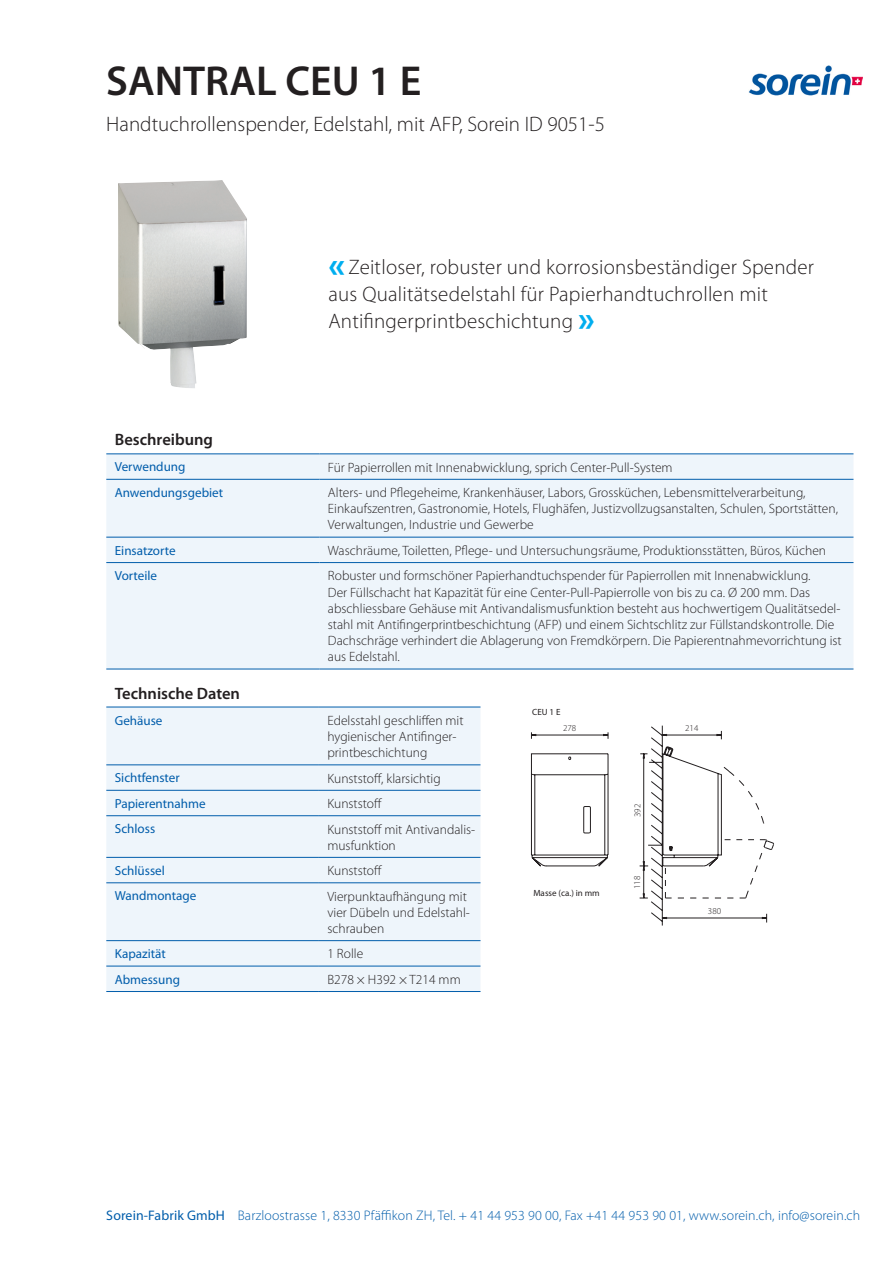
<style>
.page{position:relative;width:893px;height:1263px;background:#fff}
.page>*{position:absolute;margin:0;border:0;box-sizing:border-box;transform-origin:0 0}
._01_Titel_28_sb{font:600 42px "Myriad Pro";color:#231f20}
._05_Quote_14_light{font:300 21px/27px "Myriad Pro";letter-spacing:.01em;color:#231f20}
._02_Produktebezeichn{font:300 21px "Myriad Pro";color:#231f20}
._03_Titel_Tab_11_sb{font:600 16.5px "Myriad Pro";color:#231f20}
.t1{font:300 13.8px "Myriad Pro";letter-spacing:.01em;color:#015dab}
._04_Tabelle_9_light{font:300 13.5px/16.2px "Myriad Pro";color:#231f20}
.Sor_Tabelle{font:300 13.5px/16.2px "Myriad Pro";color:#231f20}
._04_Tabelle_9_sb{font:13.2px "Myriad Pro";color:#015dab}
.t2{font:9px "Myriad Pro";color:#231f20}
.t3{font:300 9px "Myriad Pro";color:#231f20}
.s1{font-weight:700;font-size:36px;color:#00aeef}
.s2{font-weight:400}
</style>
<div class="page">
<img style="left:749px;top:66px;width:113px;height:29px">
<div style="left:106px;top:455px;width:747px;height:214px;background:#eef5fb"></div>
<hr style="left:106px;top:454px;width:213px;height:1px;background:#015dab">
<hr style="left:319px;top:454px;width:534px;height:1px;background:#015dab">
<hr style="left:106px;top:479px;width:213px;height:1px;background:#015dab">
<hr style="left:319px;top:479px;width:534px;height:1px;background:#015dab">
<hr style="left:106px;top:537px;width:213px;height:1px;background:#015dab">
<hr style="left:319px;top:537px;width:534px;height:1px;background:#015dab">
<hr style="left:106px;top:562px;width:213px;height:1px;background:#015dab">
<hr style="left:319px;top:562px;width:534px;height:1px;background:#015dab">
<hr style="left:106px;top:669px;width:213px;height:1px;background:#015dab">
<hr style="left:319px;top:669px;width:534px;height:1px;background:#015dab">
<div style="left:106px;top:708px;width:374px;height:283px;background:#eef5fb"></div>
<hr style="left:106px;top:707px;width:213px;height:1px;background:#015dab">
<hr style="left:319px;top:707px;width:161px;height:1px;background:#015dab">
<hr style="left:106px;top:765px;width:213px;height:1px;background:#015dab">
<hr style="left:319px;top:765px;width:161px;height:1px;background:#015dab">
<hr style="left:106px;top:790px;width:213px;height:1px;background:#015dab">
<hr style="left:319px;top:790px;width:161px;height:1px;background:#015dab">
<hr style="left:106px;top:815px;width:213px;height:1px;background:#015dab">
<hr style="left:319px;top:815px;width:161px;height:1px;background:#015dab">
<hr style="left:106px;top:857px;width:213px;height:1px;background:#015dab">
<hr style="left:319px;top:857px;width:161px;height:1px;background:#015dab">
<hr style="left:106px;top:882px;width:213px;height:1px;background:#015dab">
<hr style="left:319px;top:882px;width:161px;height:1px;background:#015dab">
<hr style="left:106px;top:940px;width:213px;height:1px;background:#015dab">
<hr style="left:319px;top:940px;width:161px;height:1px;background:#015dab">
<hr style="left:106px;top:966px;width:213px;height:1px;background:#015dab">
<hr style="left:319px;top:966px;width:161px;height:1px;background:#015dab">
<hr style="left:106px;top:991px;width:213px;height:1px;background:#015dab">
<hr style="left:319px;top:991px;width:161px;height:1px;background:#015dab">
<img style="left:118px;top:180px;width:129px;height:208px">
<svg style="left:531px;top:725px;width:237px;height:201px"></svg>
<svg style="left:583px;top:766px;width:191px;height:133px"></svg>
<p class="_01_Titel_28_sb" style="left:106px;top:54px;width:317px">SANTRAL CEU 1 E</p>
<p class="_02_Produktebezeichn" style="left:106px;top:111px;width:500px">Handtuchrollenspender, Edelstahl, mit AFP, Sorein ID 9051-5</p>
<p class="_05_Quote_14_light" style="left:328px;top:253px;width:487px"><span class="s1">«</span> Zeitloser, robuster und korrosionsbeständiger Spender aus Qualitätsedelstahl für Papierhandtuchrollen mit<br>Antifingerprintbeschichtung <span class="s1">»</span></p>
<p class="_03_Titel_Tab_11_sb" style="left:115px;top:429px;width:100px">Beschreibung</p>
<p class="_04_Tabelle_9_sb" style="left:115px;top:459px;width:72px">Verwendung</p>
<p class="_04_Tabelle_9_light" style="left:328px;top:459px;width:346px">Für Papierrollen mit Innenabwicklung, sprich Center-Pull-System</p>
<p class="_04_Tabelle_9_sb" style="left:115px;top:484px;width:110px">Anwendungsgebiet</p>
<p class="_04_Tabelle_9_light" style="left:328px;top:484px;width:512px">Alters- und Pflegeheime, Krankenhäuser, Labors, Grossküchen, Lebensmittelverarbeitung,<br>Einkaufszentren, Gastronomie, Hotels, Flughäfen, Justizvollzugsanstalten, Schulen, Sportstätten,<br>Verwaltungen, Industrie und Gewerbe</p>
<p class="_04_Tabelle_9_sb" style="left:115px;top:542px;width:62px">Einsatzorte</p>
<p class="_04_Tabelle_9_light" style="left:328px;top:542px;width:500px">Waschräume, Toiletten, Pflege- und Untersuchungsräume, Produktionsstätten, Büros, Küchen</p>
<p class="_04_Tabelle_9_sb" style="left:115px;top:567px;width:44px">Vorteile</p>
<p class="_04_Tabelle_9_light" style="left:328px;top:568px;width:515px">Robuster und formschöner Papierhandtuchspender für Papierrollen mit Innenabwicklung.<br>Der Füllschacht hat Kapazität für eine Center-Pull-Papierrolle von bis zu ca. Ø 200 mm. Das abschliessbare Gehäuse mit Antivandalismusfunktion besteht aus hochwertigem Qualitätsedel&shy;stahl mit Antifingerprintbeschichtung (AFP) und einem Sichtschlitz zur Füllstandskontrolle. Die Dachschräge verhindert die Ablagerung von Fremdkörpern. Die Papierentnahmevorrichtung ist aus Edelstahl.</p>
<p class="_03_Titel_Tab_11_sb" style="left:115px;top:683px;width:127px">Technische Daten</p>
<p class="_04_Tabelle_9_sb" style="left:115px;top:712px;width:49px">Gehäuse</p>
<p class="Sor_Tabelle" style="left:327px;top:712px;width:138px">Edelsstahl geschliffen mit hygienischer Antifinger&shy;printbeschichtung</p>
<p class="_04_Tabelle_9_sb" style="left:115px;top:770px;width:66px">Sichtfenster</p>
<p class="_04_Tabelle_9_light" style="left:327px;top:770px;width:115px">Kunststoff, klarsichtig</p>
<p class="_04_Tabelle_9_sb" style="left:115px;top:795px;width:92px">Papierentnahme</p>
<p class="_04_Tabelle_9_light" style="left:327px;top:795px;width:56px">Kunststoff</p>
<p class="_04_Tabelle_9_sb" style="left:115px;top:821px;width:42px">Schloss</p>
<p class="Sor_Tabelle" style="left:327px;top:821px;width:149px">Kunststoff mit Antivandalis&shy;musfunktion</p>
<p class="_04_Tabelle_9_sb" style="left:115px;top:862px;width:52px">Schlüssel</p>
<p class="_04_Tabelle_9_light" style="left:327px;top:862px;width:56px">Kunststoff</p>
<p class="_04_Tabelle_9_sb" style="left:115px;top:888px;width:83px">Wandmontage</p>
<p class="_04_Tabelle_9_light" style="left:327px;top:888px;width:144px">Vierpunktaufhängung mit vier Dübeln und Edelstahl&shy;schrauben</p>
<p class="_04_Tabelle_9_sb" style="left:115px;top:945px;width:53px">Kapazität</p>
<p class="_04_Tabelle_9_light" style="left:327px;top:946px;width:37px">1 Rolle</p>
<p class="_04_Tabelle_9_sb" style="left:115px;top:971px;width:67px">Abmessung</p>
<p class="_04_Tabelle_9_light" style="left:327px;top:971px;width:135px">B278 × H392 × T214 mm</p>
<p class="t2" style="left:532px;top:706px;width:30px">CEU 1 E</p>
<p class="t3" style="left:685px;top:722px;width:15px">214</p>
<p class="t3" style="left:563px;top:723px;width:15px">278</p>
<p class="t3" style="left:632px;top:817px;width:15px;rotate:-90deg">392</p>
<p class="t3" style="left:632px;top:889px;width:15px;rotate:-90deg">118</p>
<p class="t2" style="left:533px;top:887px;width:68px">Masse (ca.) in mm</p>
<p class="t3" style="left:708px;top:906px;width:15px">380</p>
<p class="t1" style="left:106px;top:1207px;width:755px"><span class="s2">Sorein-Fabrik GmbH</span> Barzloostrasse 1, 8330 Pfäffikon ZH, Tel. + 41 44 953 90 00, Fax +41 44 953 90 01, www.sorein.ch, info@sorein.ch</p>
</div>
